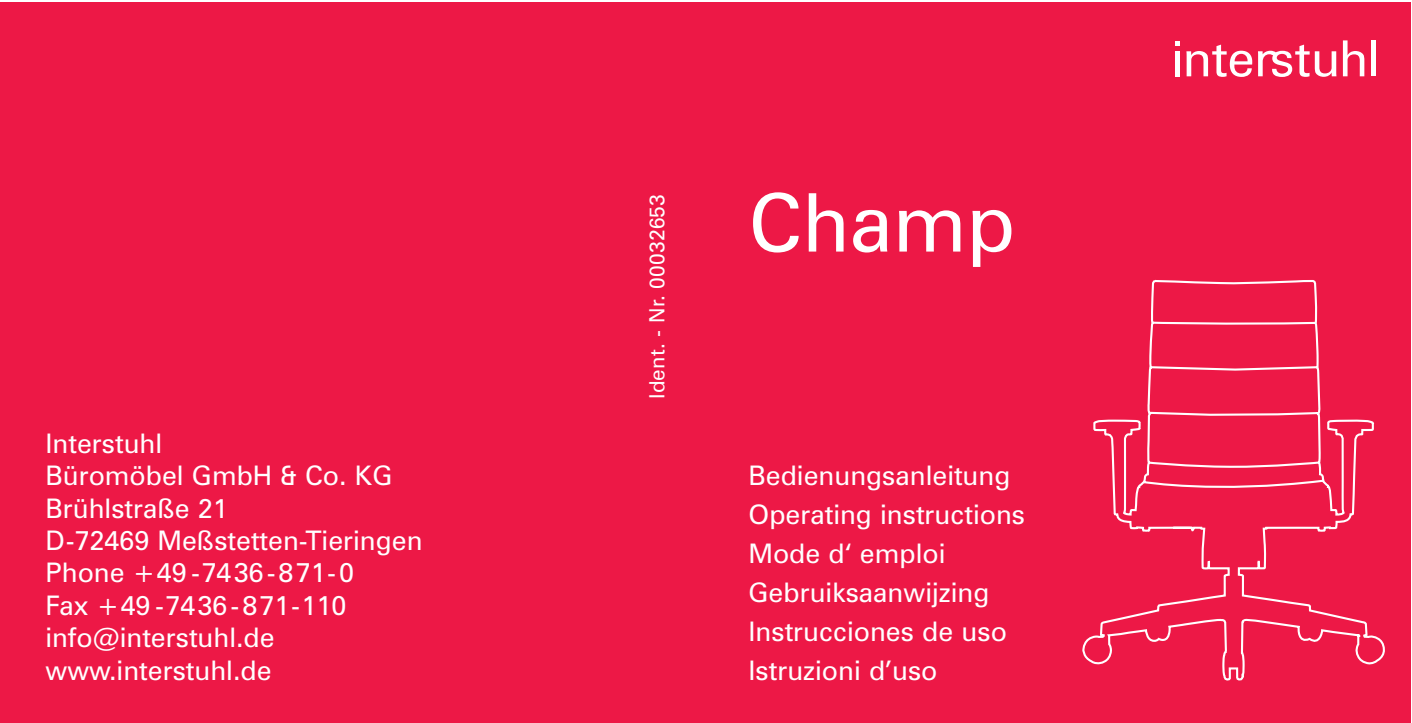
<style>
.page{position:relative;width:1412px;height:723px;background:#fff}
.page>*{position:absolute;margin:0;border:0;box-sizing:border-box;transform-origin:0 0}
.t1{font:81px "Zurich BT";color:#fff}
.t2{font:27px/32.4px "Zurich BT";color:#fff}
.t3{font:21px "Zurich BT";letter-spacing:.01em;color:#fff}
</style>
<div class="page">
<div style="left:0;top:3px;width:1410px;height:720px;background:#ed1846"></div>
<svg style="left:1186px;top:45px;width:66px;height:32px"></svg>
<div style="left:1174px;top:51px;width:5px;height:25px;background:#fff"></div>
<svg style="left:1175px;top:41px;width:4px;height:4px"></svg>
<svg style="left:1343px;top:40px;width:21px;height:36px"></svg>
<hr style="left:1371px;top:40px;width:4px;height:36px;background:#fff">
<svg style="left:1258px;top:45px;width:78px;height:32px"></svg>
<svg style="left:1082px;top:280px;width:302px;height:400px"></svg>
<p class="t2" style="left:46px;top:427px;width:378px">Interstuhl<br>Büromöbel GmbH &amp; Co. KG<br>Brühlstraße 21<br>D-72469 Meßstetten-Tieringen<br>Phone +49 -7436-871-0<br>Fax +49 -7436-871-110 info@interstuhl.de www.interstuhl.de</p>
<p class="t3" style="left:644px;top:399px;width:207px;rotate:-90deg">Ident. - Nr. 00032653</p>
<h1 class="t1" style="left:748px;top:174px;width:268px">Champ</h1>
<p class="t2" style="left:748px;top:455px;width:278px;line-height:39px">Bedienungsanleitung<br>Operating instructions<br>Mode d‘ emploi<br>Gebruiksaanwijzing<br>Instrucciones de uso<br>Istruzioni d’uso</p>
</div>
